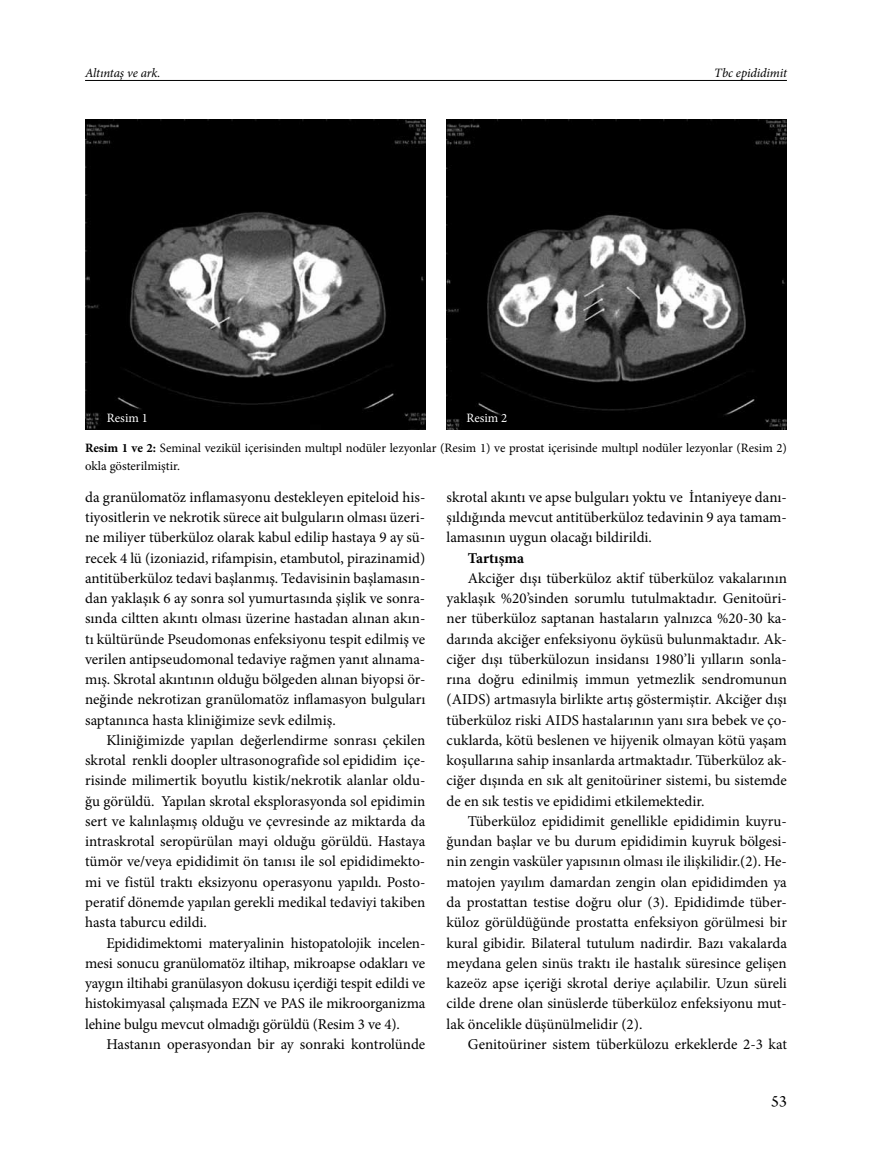
<style>
.page{position:relative;width:872px;height:1170px;background:#fff}
.page>*{position:absolute;margin:0;border:0;box-sizing:border-box;transform-origin:0 0}
.t1{font:16.5px "Arno Pro";color:#000}
.t2{font:15px/20.2px "Minion Pro";color:#000;text-align:justify}
.t3{font:700 15px "Minion Pro";letter-spacing:-.005em;color:#000}
.t4{font:12.75px/18px "Minion Pro";color:#000}
.t5{font:italic 12.75px "Minion Pro";letter-spacing:-.01em;color:#000}
.t6{font:12.75px "Minion Pro";color:#fff}
.s1{font-weight:700}
</style>
<div class="page">
<hr style="left:85px;top:80px;width:702px;height:1px;background:#000">
<img style="left:85px;top:119px;width:340px;height:310px">
<img style="left:446px;top:119px;width:341px;height:310px">
<p class="t5" style="left:85px;top:64px;width:77px">Altıntaş ve ark.</p>
<p class="t5" style="left:714px;top:64px;width:74px">Tbc epididimit</p>
<p class="t6" style="left:107px;top:409px;width:42px">Resim 1</p>
<p class="t6" style="left:466px;top:409px;width:42px">Resim 2</p>
<p class="t4" style="left:85px;top:438px;width:703px"><span class="s1">Resim 1 ve 2:</span> Seminal vezikül içerisinden multıpl nodüler lezyonlar (Resim 1) ve prostat içerisinde multıpl nodüler lezyonlar (Resim 2) okla gösterilmiştir.</p>
<p class="t2" style="left:85px;top:487px;width:342px">da granülomatöz inflamasyonu destekleyen epiteloid his&shy;tiyositlerin ve nekrotik sürece ait bulguların olması üzeri&shy;ne miliyer tüberküloz olarak kabul edilip hastaya 9 ay sü&shy;recek 4 lü (izoniazid, rifampisin, etambutol, pirazinamid) antitüberküloz tedavi başlanmış. Tedavisinin başlamasın&shy;dan yaklaşık 6 ay sonra sol yumurtasında şişlik ve sonra&shy;sında ciltten akıntı olması üzerine hastadan alınan akın&shy;tı kültüründe Pseudomonas enfeksiyonu tespit edilmiş ve verilen antipseudomonal tedaviye rağmen yanıt alınama&shy;mış. Skrotal akıntının olduğu bölgeden alınan biyopsi ör&shy;neğinde nekrotizan granülomatöz inflamasyon bulguları saptanınca hasta kliniğimize sevk edilmiş.</p>
<p class="t2" style="left:85px;top:730px;width:342px;text-indent:21px">Kliniğimizde yapılan değerlendirme sonrası çekilen skrotal renkli doopler ultrasonografide sol epididim içe&shy;risinde milimertik boyutlu kistik/nekrotik alanlar oldu&shy;ğu görüldü. Yapılan skrotal eksplorasyonda sol epidimin sert ve kalınlaşmış olduğu ve çevresinde az miktarda da intraskrotal seropürülan mayi olduğu görüldü. Hastaya tümör ve/veya epididimit ön tanısı ile sol epididimekto&shy;mi ve fistül traktı eksizyonu operasyonu yapıldı. Posto&shy;peratif dönemde yapılan gerekli medikal tedaviyi takiben hasta taburcu edildi.</p>
<p class="t2" style="left:85px;top:932px;width:342px;text-indent:21px">Epididimektomi materyalinin histopatolojik incelen&shy;mesi sonucu granülomatöz iltihap, mikroapse odakları ve yaygın iltihabi granülasyon dokusu içerdiği tespit edildi ve histokimyasal çalışmada EZN ve PAS ile mikroorganizma lehine bulgu mevcut olmadığı görüldü (Resim 3 ve 4).</p>
<p class="t2" style="left:106px;top:1033px;width:320px">Hastanın operasyondan bir ay sonraki kontrolünde</p>
<p class="t2" style="left:446px;top:487px;width:342px">skrotal akıntı ve apse bulguları yoktu ve İntaniyeye danı&shy;şıldığında mevcut antitüberküloz tedavinin 9 aya tamam&shy;lamasının uygun olacağı bildirildi.</p>
<p class="t3" style="left:468px;top:547px;width:58px">Tartışma</p>
<p class="t2" style="left:446px;top:568px;width:342px;text-indent:21px">Akciğer dışı tüberküloz aktif tüberküloz vakalarının yaklaşık %20’sinden sorumlu tutulmaktadır. Genitoüri&shy;ner tüberküloz saptanan hastaların yalnızca %20-30 ka&shy;darında akciğer enfeksiyonu öyküsü bulunmaktadır. Ak&shy;ciğer dışı tüberkülozun insidansı 1980’li yılların sonla&shy;rına doğru edinilmiş immun yetmezlik sendromunun (AIDS) artmasıyla birlikte artış göstermiştir. Akciğer dışı tüberküloz riski AIDS hastalarının yanı sıra bebek ve ço&shy;cuklarda, kötü beslenen ve hijyenik olmayan kötü yaşam koşullarına sahip insanlarda artmaktadır. Tüberküloz ak&shy;ciğer dışında en sık alt genitoüriner sistemi, bu sistemde de en sık testis ve epididimi etkilemektedir.</p>
<p class="t2" style="left:446px;top:811px;width:342px;text-indent:21px">Tüberküloz epididimit genellikle epididimin kuyru&shy;ğundan başlar ve bu durum epididimin kuyruk bölgesi&shy;nin zengin vasküler yapısının olması ile ilişkilidir.(2). He&shy;matojen yayılım damardan zengin olan epididimden ya da prostattan testise doğru olur (3). Epididimde tüber&shy;küloz görüldüğünde prostatta enfeksiyon görülmesi bir kural gibidir. Bilateral tutulum nadirdir. Bazı vakalarda meydana gelen sinüs traktı ile hastalık süresince gelişen kazeöz apse içeriği skrotal deriye açılabilir. Uzun süreli cilde drene olan sinüslerde tüberküloz enfeksiyonu mut&shy;lak öncelikle düşünülmelidir (2).</p>
<p class="t2" style="left:468px;top:1033px;width:320px">Genitoüriner sistem tüberkülozu erkeklerde 2-3 kat</p>
<p class="t1" style="left:771px;top:1091px;width:17px">53</p>
</div>
